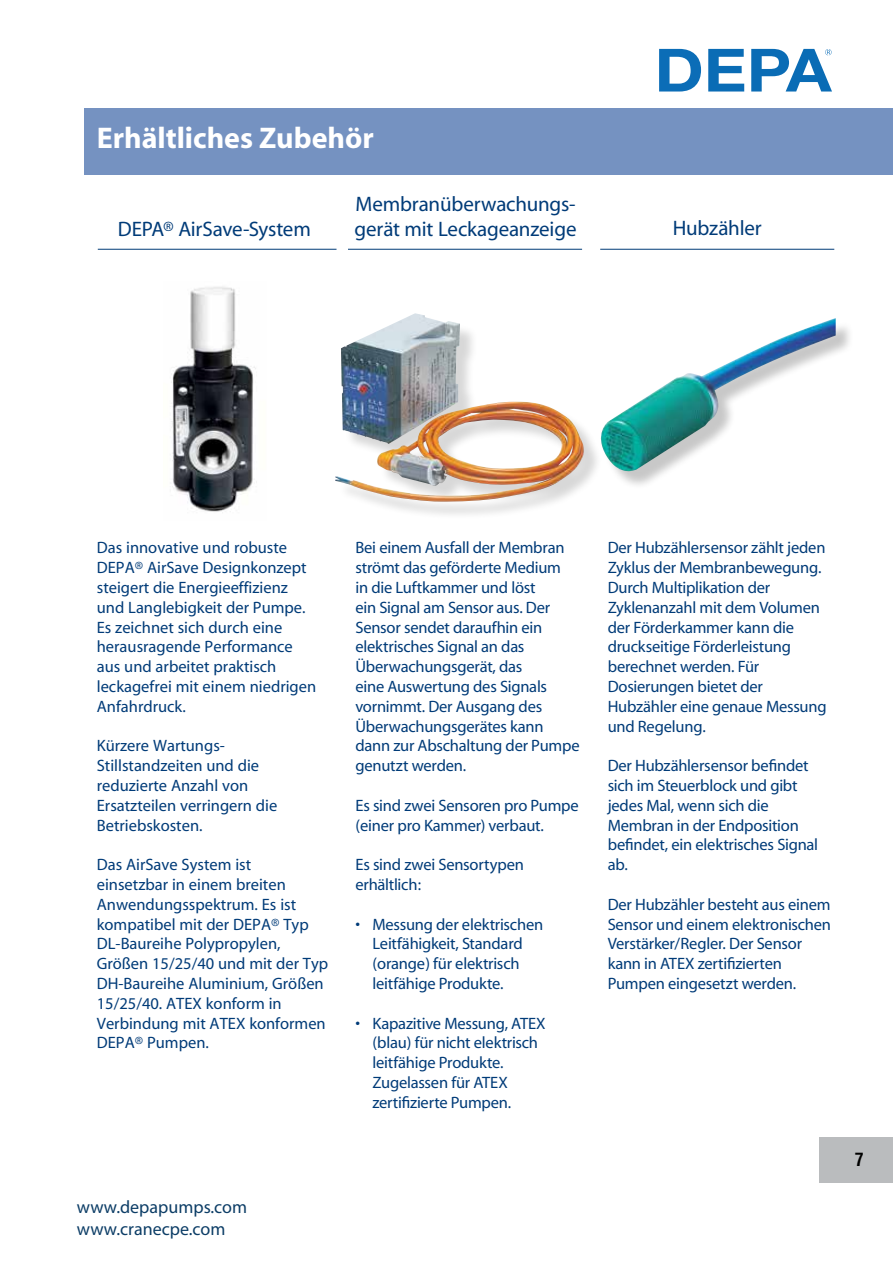
<style>
.page{position:relative;width:893px;height:1263px;background:#fff}
.page>*{position:absolute;margin:0;border:0;box-sizing:border-box;transform-origin:0 0}
.t1{font:700 30px "Myriad";color:#fff}
.t2{font:21px/25.2px "Myriad";letter-spacing:-.01em;color:#003b78}
.t3{font:18px/21.6px "Myriad Pro";color:#0c3d66}
.t4{font:700 condensed 18px "Helvetica";color:#000}
.t5{font:16.5px/19.8px "Myriad";letter-spacing:-.01em;color:#003b78}
</style>
<div class="page">
<div style="left:820px;top:1137px;width:73px;height:46px;background:#babcbe"></div>
<div style="left:85px;top:109px;width:808px;height:66px;background:#7592c1"></div>
<svg style="left:659px;top:49px;width:42px;height:43px"></svg>
<svg style="left:708px;top:49px;width:36px;height:43px"></svg>
<svg style="left:751px;top:49px;width:81px;height:43px"></svg>
<img style="left:171px;top:286px;width:86px;height:226px">
<div style="left:603px;top:321px;width:252px;height:169px;background:#000;opacity:.22"></div>
<img style="left:602px;top:318px;width:234px;height:157px">
<div style="left:338px;top:316px;width:264px;height:204px;background:#000;opacity:.16"></div>
<img style="left:335px;top:313px;width:251px;height:189px">
<hr style="left:348px;top:249px;width:234px;height:1px;background:#003b78">
<hr style="left:98px;top:249px;width:238px;height:1px;background:#003b78">
<hr style="left:600px;top:249px;width:234px;height:1px;background:#003b78">
<h1 class="t1" style="left:97px;top:123px;width:279px">Erhältliches Zubehör</h1>
<p class="t2" style="left:118px;top:217px;width:195px">DEPA® AirSave-System</p>
<p class="t2" style="left:355px;top:192px;width:223px">Membranüberwachungs&shy;gerät mit Leckageanzeige</p>
<p class="t2" style="left:673px;top:217px;width:90px">Hubzähler</p>
<p class="t5" style="left:97px;top:539px;width:221px">Das innovative und robuste<br>DEPA® AirSave Designkonzept steigert die Energieeffizienz und Langlebigkeit der Pumpe.<br>Es zeichnet sich durch eine herausragende Performance aus und arbeitet praktisch leckagefrei mit einem niedrigen<br>Anfahrdruck.</p>
<p class="t5" style="left:97px;top:737px;width:182px">Kürzere Wartungs-<br>Stillstandzeiten und die reduzierte Anzahl von<br>Ersatzteilen verringern die<br>Betriebskosten.</p>
<p class="t5" style="left:97px;top:855px;width:233px">Das AirSave System ist<br>einsetzbar in einem breiten<br>Anwendungsspektrum. Es ist kompatibel mit der DEPA® Typ<br>DL-Baureihe Polypropylen,<br>Größen 15/25/40 und mit der Typ<br>DH-Baureihe Aluminium, Größen<br>15/25/40. ATEX konform in<br>Verbindung mit ATEX konformen<br>DEPA® Pumpen.</p>
<p class="t3" style="left:77px;top:1196px;width:172px">www.depapumps.com www.cranecpe.com</p>
<p class="t5" style="left:355px;top:539px;width:226px">Bei einem Ausfall der Membran strömt das geförderte Medium<br>in die Luftkammer und löst<br>ein Signal am Sensor aus. Der<br>Sensor sendet daraufhin ein elektrisches Signal an das<br>Überwachungsgerät, das<br>eine Auswertung des Signals vornimmt. Der Ausgang des<br>Überwachungsgerätes kann dann zur Abschaltung der Pumpe genutzt werden.</p>
<p class="t5" style="left:355px;top:796px;width:225px">Es sind zwei Sensoren pro Pumpe (einer pro Kammer) verbaut.</p>
<p class="t5" style="left:355px;top:855px;width:170px">Es sind zwei Sensortypen erhältlich:</p>
<p class="t5" style="left:372px;top:915px;width:172px;text-indent:-17px">• Messung der elektrischen<br>Leitfähigkeit, Standard (orange) für elektrisch leitfähige Produkte.</p>
<p class="t5" style="left:372px;top:1014px;width:175px;text-indent:-17px">• Kapazitive Messung, ATEX (blau) für nicht elektrisch leitfähige Produkte.<br>Zugelassen für ATEX zertifizierte Pumpen.</p>
<p class="t5" style="left:608px;top:539px;width:220px">Der Hubzählersensor zählt jeden<br>Zyklus der Membranbewegung.<br>Durch Multiplikation der<br>Zyklenanzahl mit dem Volumen der Förderkammer kann die druckseitige Förderleistung berechnet werden. Für<br>Dosierungen bietet der<br>Hubzähler eine genaue Messung und Regelung.</p>
<p class="t5" style="left:608px;top:756px;width:212px">Der Hubzählersensor befindet sich im Steuerblock und gibt jedes Mal, wenn sich die<br>Membran in der Endposition befindet, ein elektrisches Signal ab.</p>
<p class="t5" style="left:608px;top:895px;width:225px">Der Hubzähler besteht aus einem<br>Sensor und einem elektronischen<br>Verstärker/Regler. Der Sensor kann in ATEX zertifizierten<br>Pumpen eingesetzt werden.</p>
<p class="t4" style="left:855px;top:1148px;width:10px">7</p>
</div>
